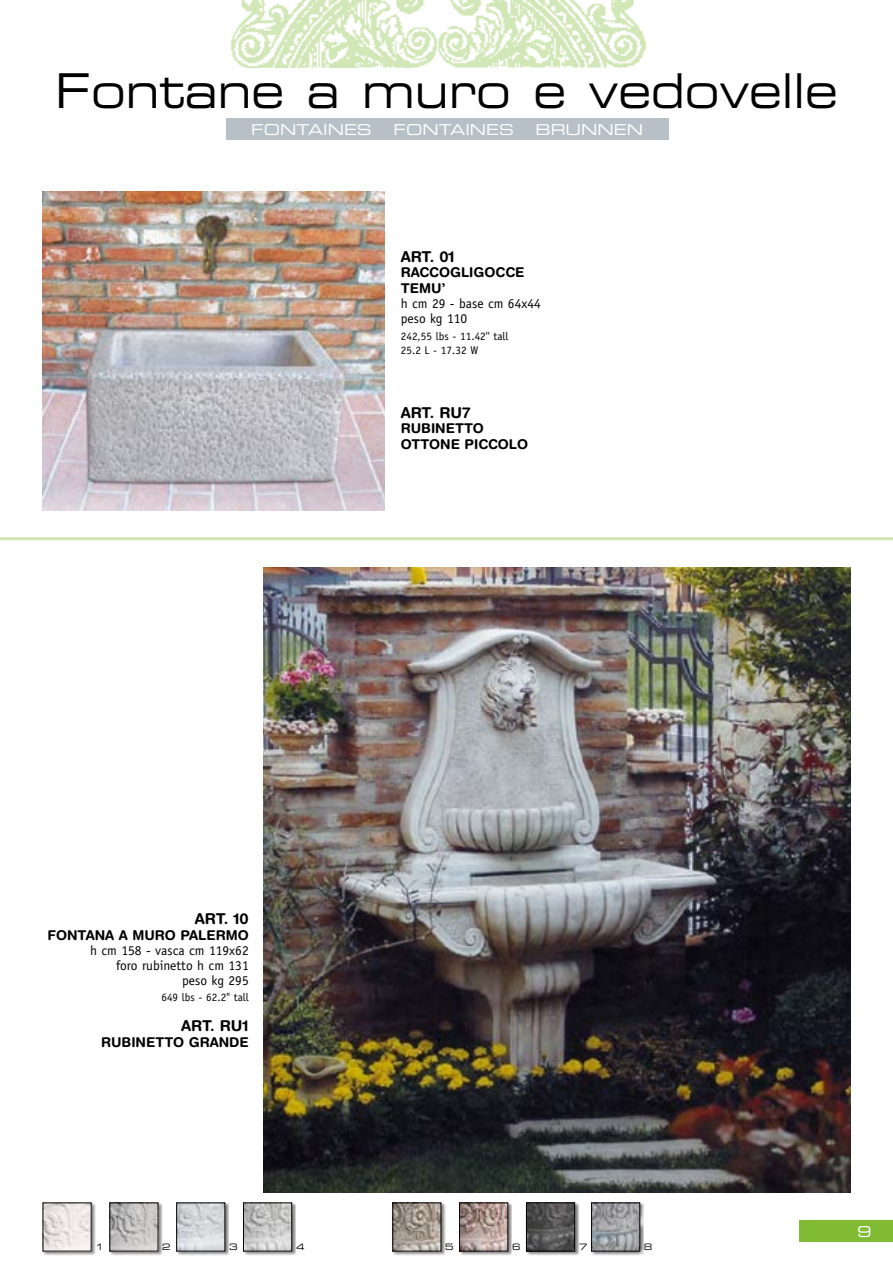
<style>
.page{position:relative;width:893px;height:1263px;background:#fff}
.page>*{position:absolute;margin:0;border:0;box-sizing:border-box;transform-origin:0 0}
.t1{font:48px "Eurostile Extended Two";color:#000;scale:.89 1}
.t2{font:15px "Eurostile Extended Two";color:#fff}
.t3{font:700 15px "Helvetica Rounded";color:#000}
.t4{font:700 13.5px/15.8px "Helvetica Rounded";color:#000}
.t5{font:13.5px/15px "Officina Sans";color:#000}
.t6{font:11.25px/14.2px "Officina Sans";color:#000}
.t7{font:8.85px "Eurostile Extended Two";color:#000}
</style>
<div class="page">
<div style="left:43px;top:1203px;width:53px;height:52px;background:#000;opacity:.5"></div>
<img style="left:45px;top:1204px;width:45px;height:45px">
<div style="left:110px;top:1203px;width:52px;height:52px;background:#000;opacity:.5"></div>
<img style="left:111px;top:1204px;width:45px;height:45px">
<div style="left:109px;top:1202px;width:49px;height:49px;border:1px solid #000"></div>
<div style="left:177px;top:1203px;width:52px;height:52px;background:#000;opacity:.5"></div>
<img style="left:178px;top:1204px;width:45px;height:45px">
<div style="left:244px;top:1203px;width:52px;height:52px;background:#000;opacity:.5"></div>
<img style="left:245px;top:1204px;width:45px;height:45px">
<div style="left:243px;top:1202px;width:49px;height:49px;border:1px solid #000"></div>
<div style="left:393px;top:1203px;width:52px;height:52px;background:#000;opacity:.5"></div>
<img style="left:394px;top:1204px;width:45px;height:45px">
<div style="left:392px;top:1202px;width:49px;height:49px;border:1px solid #000"></div>
<div style="left:460px;top:1203px;width:52px;height:52px;background:#000;opacity:.5"></div>
<img style="left:461px;top:1204px;width:45px;height:45px">
<div style="left:459px;top:1202px;width:49px;height:49px;border:1px solid #000"></div>
<div style="left:526px;top:1203px;width:53px;height:52px;background:#000;opacity:.5"></div>
<img style="left:528px;top:1204px;width:45px;height:45px">
<div style="left:526px;top:1202px;width:49px;height:49px;border:1px solid #000"></div>
<div style="left:592px;top:1203px;width:52px;height:52px;background:#000;opacity:.5"></div>
<img style="left:593px;top:1204px;width:45px;height:45px">
<div style="left:591px;top:1202px;width:49px;height:49px;border:1px solid #000"></div>
<div style="left:799px;top:1220px;width:94px;height:22px;background:#80bb33"></div>
<div style="left:226px;top:118px;width:442px;height:22px;background:#b6c0c6"></div>
<img style="left:231px;top:0;width:415px;height:67px">
<img style="left:43px;top:191px;width:342px;height:319px">
<img style="left:264px;top:567px;width:586px;height:626px">
<hr style="left:0;top:537px;width:893px;height:3px;background:#d3e4b4">
<h1 class="t1" style="left:55px;top:58px;width:881px">Fontane a muro e vedovelle</h1>
<p class="t2" style="left:251px;top:120px;width:122px">FONTAINES</p>
<p class="t2" style="left:393px;top:120px;width:122px">FONTAINES</p>
<p class="t2" style="left:536px;top:120px;width:109px">BRUNNEN</p>
<p class="t3" style="left:401px;top:247px;width:55px">ART. 01</p>
<p class="t4" style="left:401px;top:264px;width:125px">RACCOGLIGOCCE<br>TEMU’</p>
<p class="t5" style="left:401px;top:296px;width:142px">h cm 29 - base cm 64x44 peso kg 110</p>
<p class="t6" style="left:401px;top:329px;width:109px">242,55 lbs - 11.42'' tall<br>25.2 L - 17.32 W</p>
<p class="t3" style="left:401px;top:403px;width:71px">ART. RU7</p>
<p class="t4" style="left:401px;top:420px;width:129px">RUBINETTO<br>OTTONE PICCOLO</p>
<p class="t3" style="left:195px;top:909px;width:55px">ART. 10</p>
<p class="t4" style="left:48px;top:927px;width:203px">FONTANA A MURO PALERMO</p>
<p class="t5" style="left:90px;top:943px;width:160px;text-align:right">h cm 158 - vasca cm 119x62 foro rubinetto h cm 131 peso kg 295</p>
<p class="t6" style="left:161px;top:990px;width:89px">649 lbs - 62.2'' tall</p>
<p class="t3" style="left:181px;top:1016px;width:69px">ART. RU1</p>
<p class="t4" style="left:101px;top:1034px;width:149px">RUBINETTO GRANDE</p>
<p class="t7" style="left:95px;top:1241px;width:10px">1</p>
<p class="t7" style="left:162px;top:1241px;width:10px">2</p>
<p class="t7" style="left:229px;top:1241px;width:10px">3</p>
<p class="t7" style="left:296px;top:1241px;width:10px">4</p>
<p class="t7" style="left:445px;top:1241px;width:10px">5</p>
<p class="t7" style="left:512px;top:1241px;width:10px">6</p>
<p class="t7" style="left:579px;top:1241px;width:10px">7</p>
<p class="t7" style="left:644px;top:1241px;width:10px">8</p>
<p class="t2" style="left:857px;top:1221px;width:16px">9</p>
</div>
